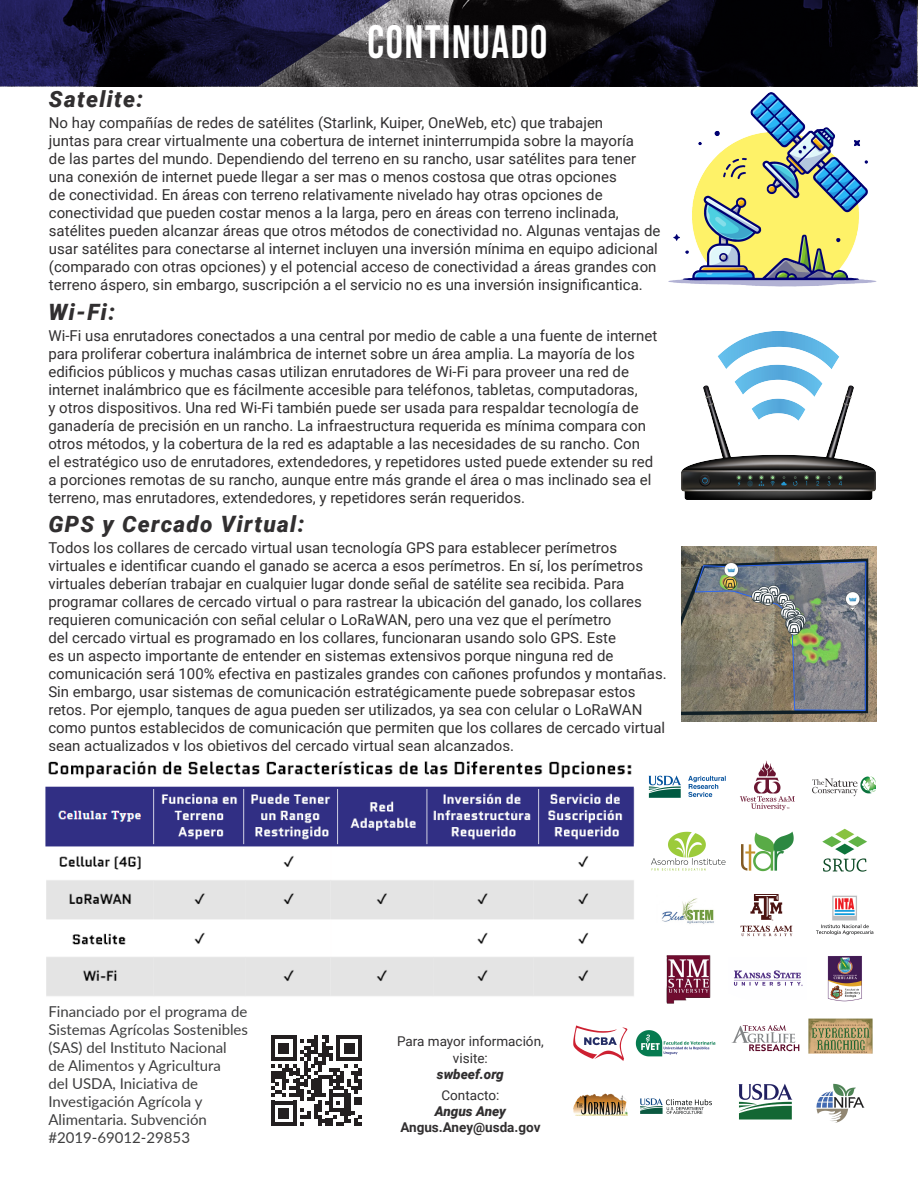
<style>
.page{position:relative;width:918px;height:1188px;background:#fff}
.page>*{position:absolute;margin:0;border:0;box-sizing:border-box;transform-origin:0 0}
.t1{font:700 46.8px "Bebas Neue";letter-spacing:.04em;color:#fff;scale:.93 1}
.t2{font:italic 900 22.5px "Roboto";letter-spacing:.06em;color:#312f30}
.Text_Left_Justify{font:15px/18px "Roboto";color:#312f30}
._05_body_text{font:15px/18px "Lato";color:#3e3e3f}
.Text_Left_Justify-2{font:13.5px "Roboto";color:#312f30}
.Text_Left_Justify-3{font:italic 900 13.5px "Roboto";color:#312f30}
.Text_Left_Justify-4{font:700 13.5px "Roboto";color:#312f30}
</style>
<div class="page">
<svg style="left:0;top:0;width:917px;height:93px"></svg>
<svg style="left:0;top:0;width:437px;height:86px;background:#272640"></svg>
<svg style="left:528px;top:0;width:389px;height:86px;background:#0a0912"></svg>
<img style="left:669px;top:93px;width:207px;height:194px">
<img style="left:682px;top:332px;width:194px;height:168px">
<img style="left:682px;top:546px;width:194px;height:175px">
<img style="left:45px;top:761px;width:590px;height:235px">
<svg style="left:271px;top:1035px;width:91px;height:91px"></svg>
<img style="left:648px;top:760px;width:227px;height:244px">
<img style="left:731px;top:1018px;width:142px;height:105px">
<img style="left:573px;top:1025px;width:143px;height:91px">
<p class="t1" style="left:368px;top:16px;width:195px">CONTINUADO</p>
<p class="t2" style="left:49px;top:83px;width:96px">Satelite:</p>
<p class="Text_Left_Justify" style="left:49px;top:113px;width:613px">No hay compañías de redes de satélites (Starlink, Kuiper, OneWeb, etc) que trabajen<br>juntas para crear virtualmente una cobertura de internet ininterrumpida sobre la mayoría<br>de las partes del mundo. Dependiendo del terreno en su rancho, usar satélites para tener una conexión de internet puede llegar a ser mas o menos costosa que otras opciones<br>de conectividad. En áreas con terreno relativamente nivelado hay otras opciones de conectividad que pueden costar menos a la larga, pero en áreas con terreno inclinada, satélites pueden alcanzar áreas que otros métodos de conectividad no. Algunas ventajas de usar satélites para conectarse al internet incluyen una inversión mínima en equipo adicional (comparado con otras opciones) y el potencial acceso de conectividad a áreas grandes con terreno áspero, sin embargo, suscripción a el servicio no es una inversión insignificantica.</p>
<p class="t2" style="left:48px;top:296px;width:68px">Wi-Fi:</p>
<p class="Text_Left_Justify" style="left:48px;top:327px;width:610px">Wi-Fi usa enrutadores conectados a una central por medio de cable a una fuente de internet para proliferar cobertura inalámbrica de internet sobre un área amplia. La mayoría de los edificios públicos y muchas casas utilizan enrutadores de Wi-Fi para proveer una red de internet inalámbrico que es fácilmente accesible para teléfonos, tabletas, computadoras,<br>y otros dispositivos. Una red Wi-Fi también puede ser usada para respaldar tecnología de ganadería de precisión en un rancho. La infraestructura requerida es mínima compara con otros métodos, y la cobertura de la red es adaptable a las necesidades de su rancho. Con<br>el estratégico uso de enrutadores, extendedores, y repetidores usted puede extender su red a porciones remotas de su rancho, aunque entre más grande el área o mas inclinado sea el terreno, mas enrutadores, extendedores, y repetidores serán requeridos.</p>
<p class="t2" style="left:48px;top:508px;width:258px">GPS y Cercado Virtual:</p>
<p class="Text_Left_Justify" style="left:48px;top:538px;width:620px">Todos los collares de cercado virtual usan tecnología GPS para establecer perímetros virtuales e identificar cuando el ganado se acerca a esos perímetros. En sí, los perímetros virtuales deberían trabajar en cualquier lugar donde señal de satélite sea recibida. Para programar collares de cercado virtual o para rastrear la ubicación del ganado, los collares requieren comunicación con señal celular o LoRaWAN, pero una vez que el perímetro<br>del cercado virtual es programado en los collares, funcionaran usando solo GPS. Este<br>es un aspecto importante de entender en sistemas extensivos porque ninguna red de comunicación será 100% efectiva en pastizales grandes con cañones profundos y montañas.<br>Sin embargo, usar sistemas de comunicación estratégicamente puede sobrepasar estos retos. Por ejemplo, tanques de agua pueden ser utilizados, ya sea con celular o LoRaWAN como puntos establecidos de comunicación que permiten que los collares de cercado virtual sean actualizados y los objetivos del cercado virtual sean alcanzados.</p>
<p class="_05_body_text" style="left:48px;top:1002px;width:201px">Financiado por el programa de<br>Sistemas Agrícolas Sostenibles (SAS) del Instituto Nacional<br>de Alimentos y Agricultura<br>del USDA, Iniciativa de<br>Investigación Agrícola y<br>Alimentaria. Subvención #2019-69012-29853</p>
<p class="Text_Left_Justify-2" style="left:397px;top:1032px;width:148px">Para mayor información,</p>
<p class="Text_Left_Justify-2" style="left:453px;top:1048px;width:36px">visite:</p>
<p class="Text_Left_Justify-3" style="left:437px;top:1065px;width:68px">swbeef.org</p>
<p class="Text_Left_Justify-2" style="left:441px;top:1085px;width:59px">Contacto:</p>
<p class="Text_Left_Justify-3" style="left:435px;top:1101px;width:73px">Angus Aney</p>
<p class="Text_Left_Justify-4" style="left:400px;top:1118px;width:142px">Angus.Aney@usda.gov</p>
</div>
